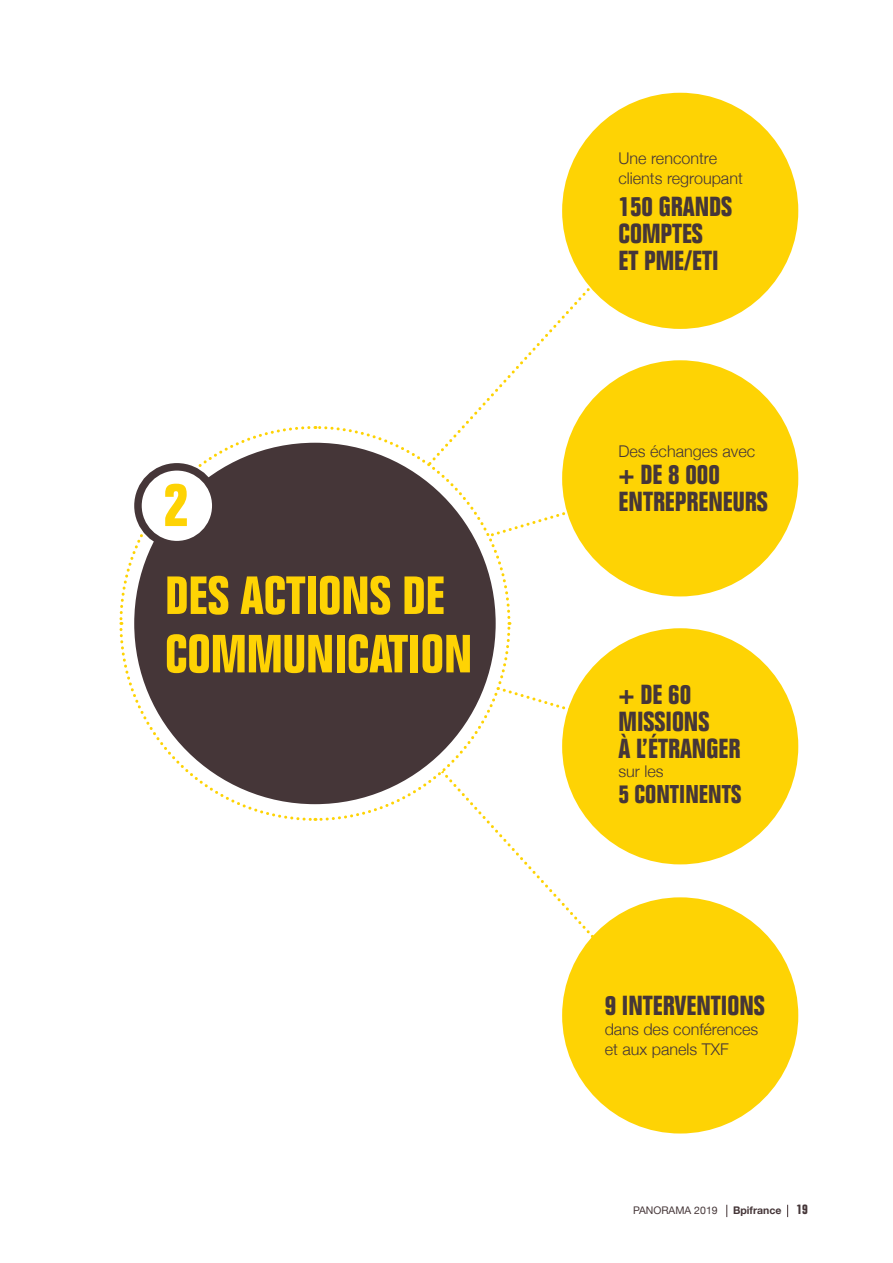
<style>
.page{position:relative;width:893px;height:1263px;background:#fff}
.page>*{position:absolute;margin:0;border:0;box-sizing:border-box;transform-origin:0 0}
.t1{font:700 condensed 60px "Folio";color:#fed304}
.t2{font:700 condensed 52.5px/58.5px "Folio";color:#fed304}
.t3{font:700 condensed 27px/27px "Folio";color:#453638}
.t4{font:700 condensed 25.2px "Folio";color:#453638}
.t5{font:300 16.2px/19.8px "Helvetica Neue";color:#453638}
.t6{font:10.5px "Helvetica Neue";color:#453638}
.t7{font:700 10.5px "Helvetica Neue";color:#453638}
.s1{font-family:"Folio";font-stretch:condensed;font-size:13.5px}
</style>
<div class="page">
<svg style="left:514px;top:489px;width:155px;height:107px"></svg>
<svg style="left:119px;top:425px;width:393px;height:397px"></svg>
<div style="left:134px;top:443px;width:362px;height:361px;background:#453638;border-radius:50%"></div>
<div style="left:562px;top:93px;width:236px;height:236px;background:#fed304;border-radius:50%"></div>
<div style="left:562px;top:360px;width:236px;height:236px;background:#fed304;border-radius:50%"></div>
<div style="left:562px;top:628px;width:236px;height:236px;background:#fed304;border-radius:50%"></div>
<div style="left:562px;top:897px;width:236px;height:236px;background:#fed304;border-radius:50%"></div>
<div style="left:138px;top:467px;width:78px;height:78px;background:#fff;border-radius:50%"></div>
<div style="left:134px;top:463px;width:86px;height:85px;border:8px solid #453638;border-radius:50%"></div>
<svg style="left:726px;top:1205px;width:1px;height:12px"></svg>
<svg style="left:787px;top:1205px;width:1px;height:12px"></svg>
<h1 class="t1" style="left:163px;top:472px;width:27px">2</h1>
<h2 class="t2" style="left:165px;top:567px;width:309px">DES ACTIONS DE<br>COMMUNICATION</h2>
<p class="t5" style="left:618px;top:148px;width:126px">Une rencontre clients regroupant</p>
<p class="t3" style="left:618px;top:194px;width:115px">150 GRANDS<br>COMPTES<br>ET PME/ETI</p>
<p class="t5" style="left:618px;top:441px;width:138px">Des échanges avec</p>
<p class="t3" style="left:618px;top:462px;width:151px">+ DE 8 000<br>ENTREPRENEURS</p>
<p class="t3" style="left:618px;top:681px;width:123px">+ DE 60<br>MISSIONS<br>À L’ÉTRANGER</p>
<p class="t5" style="left:618px;top:760px;width:47px">sur les</p>
<p class="t4" style="left:618px;top:780px;width:124px">5 CONTINENTS</p>
<p class="t3" style="left:605px;top:992px;width:162px">9 INTERVENTIONS</p>
<p class="t5" style="left:605px;top:1018px;width:155px">dans des conférences et aux panels TXF</p>
<p class="t6" style="left:633px;top:1203px;width:86px">PANORAMA 2019</p>
<p class="t7" style="left:733px;top:1202px;width:76px">Bpifrance <span class="s1">19</span></p>
</div>
